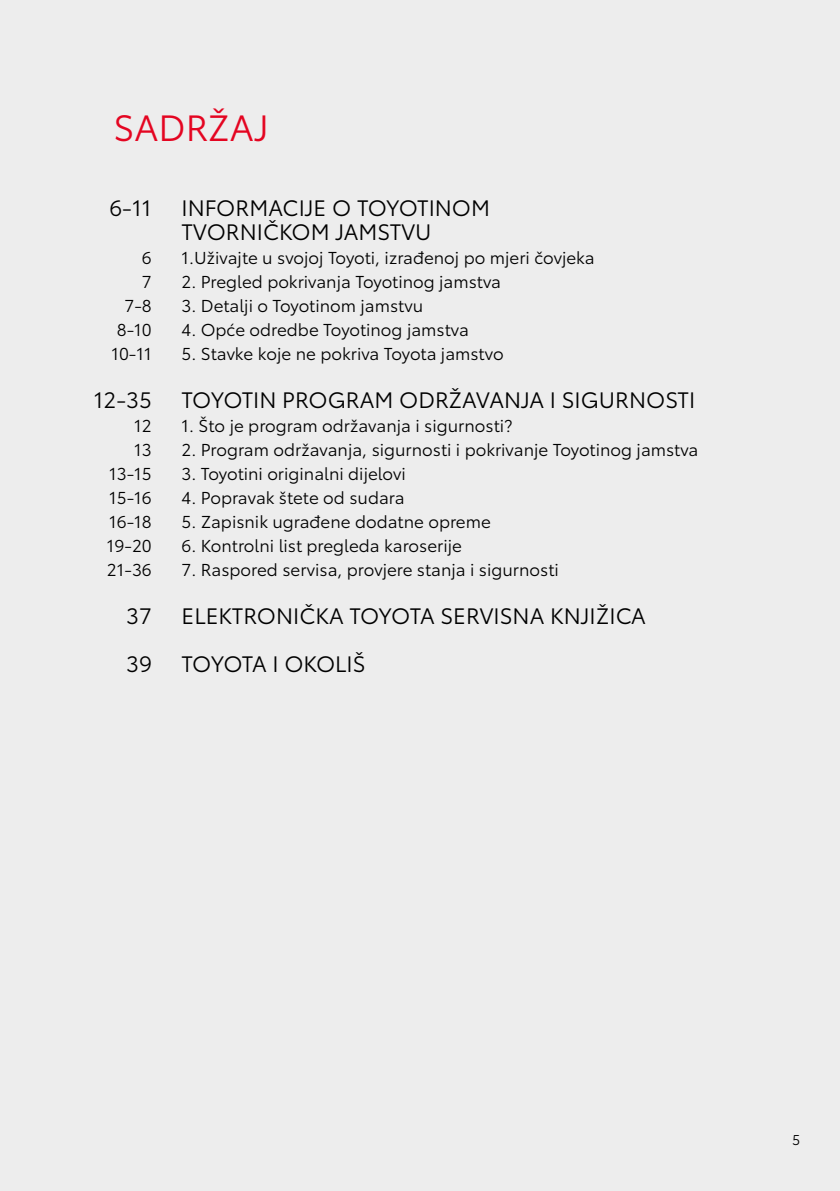
<style>
.page{position:relative;width:840px;height:1191px;background:#fff}
.page>*{position:absolute;margin:0;border:0;box-sizing:border-box;transform-origin:0 0}
.t1{font:36px "Toyota Type";color:#e40521}
.t2{font:22px/48px "Toyota Type";color:#000}
.t3{font:17px/24px "Toyota Type";color:#000;text-align:right}
.t4{font:14px "Toyota Type";color:#000}
</style>
<div class="page">
<div style="left:0;top:0;width:839px;height:1191px;background:#ededed"></div>
<h1 class="t1" style="left:113px;top:101px;width:157px">SADRŽAJ</h1>
<p class="t2" style="left:109px;top:182px;width:44px">6-11</p>
<p class="t3" style="left:111px;top:245px;width:42px">6<br>7<br>7-8<br>8-10<br>10-11</p>
<p class="t2" style="left:94px;top:374px;width:60px">12-35</p>
<p class="t3" style="left:107px;top:413px;width:46px">12<br>13<br>13-15<br>15-16<br>16-18<br>19-20<br>21-36</p>
<p class="t2" style="left:126px;top:590px;width:27px">37<br>39</p>
<p class="t2" style="left:181px;top:195px;width:310px;line-height:24px">INFORMACIJE O TOYOTINOM<br>TVORNIČKOM JAMSTVU</p>
<p class="t3" style="left:181px;top:245px;width:414px">1.Uživajte u svojoj Toyoti, izrađenoj po mjeri čovjeka</p>
<p class="t3" style="left:181px;top:269px;width:321px">2. Pregled pokrivanja Toyotinog jamstva</p>
<p class="t3" style="left:181px;top:293px;width:243px">3. Detalji o Toyotinom jamstvu</p>
<p class="t3" style="left:181px;top:317px;width:288px">4. Opće odredbe Toyotinog jamstva</p>
<p class="t3" style="left:181px;top:341px;width:323px">5. Stavke koje ne pokriva Toyota jamstvo</p>
<p class="t2" style="left:181px;top:374px;width:515px">TOYOTIN PROGRAM ODRŽAVANJA I SIGURNOSTI</p>
<p class="t3" style="left:181px;top:413px;width:332px">1. Što je program održavanja i sigurnosti?</p>
<p class="t3" style="left:181px;top:437px;width:518px">2. Program održavanja, sigurnosti i pokrivanje Toyotinog jamstva</p>
<p class="t3" style="left:181px;top:461px;width:226px">3. Toyotini originalni dijelovi</p>
<p class="t3" style="left:181px;top:485px;width:224px">4. Popravak štete od sudara</p>
<p class="t3" style="left:181px;top:509px;width:310px">5. Zapisnik ugrađene dodatne opreme</p>
<p class="t3" style="left:181px;top:533px;width:281px">6. Kontrolni list pregleda karoserije</p>
<p class="t3" style="left:181px;top:557px;width:378px">7. Raspored servisa, provjere stanja i sigurnosti</p>
<p class="t2" style="left:181px;top:590px;width:465px">ELEKTRONIČKA TOYOTA SERVISNA KNJIŽICA<br>TOYOTA I OKOLIŠ</p>
<p class="t4" style="left:791px;top:1129px;width:10px">5</p>
</div>
